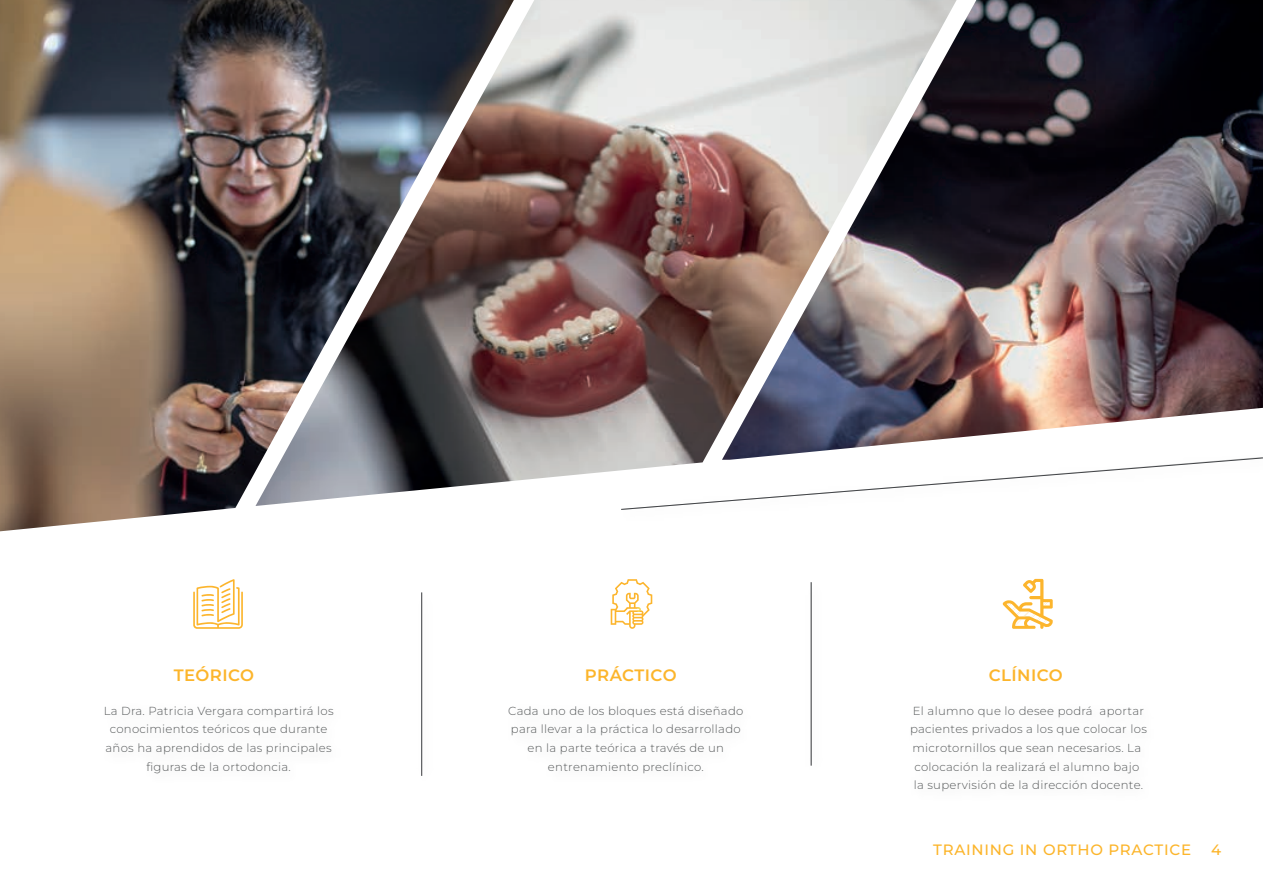
<style>
.page{position:relative;width:1263px;height:893px;background:#fff}
.page>*{position:absolute;margin:0;border:0;box-sizing:border-box;transform-origin:0 0}
.t1{font:600 16.5px "Montserrat";letter-spacing:.025em;color:#fcb52b}
.t2{font:500 15px "Montserrat";letter-spacing:.05em;color:#fcb52b}
.t3{font:300 11.7px/18.6px "Montserrat";letter-spacing:.025em;color:#575a5b;text-align:center}
</style>
<div class="page">
<img style="left:193px;top:578px;width:860px;height:198px">
<hr style="left:421px;top:592px;width:1px;height:184px;background:#424447">
<hr style="left:811px;top:582px;width:1px;height:184px;background:#424447">
<svg style="left:621px;top:460px;width:622px;height:50px"></svg>
<img style="left:0;top:0;width:255px;height:531px">
<img style="left:255px;top:0;width:702px;height:506px">
<img style="left:722px;top:0;width:541px;height:460px">
<h1 class="t1" style="left:174px;top:663px;width:82px">TEÓRICO</h1>
<h1 class="t1" style="left:585px;top:664px;width:93px">PRÁCTICO</h1>
<h1 class="t1" style="left:989px;top:664px;width:75px">CLÍNICO</h1>
<p class="t3" style="left:104px;top:701px;width:231px">La Dra. Patricia Vergara compartirá los conocimientos teóricos que durante años ha aprendidos de las principales figuras de la ortodoncia.</p>
<p class="t3" style="left:508px;top:701px;width:237px">Cada uno de los bloques está diseñado para llevar a la práctica lo desarrollado en la parte teórica a través de un entrenamiento preclínico.</p>
<p class="t3" style="left:910px;top:701px;width:238px">El alumno que lo desee podrá aportar pacientes privados a los que colocar los microtornillos que sean necesarios. La colocación la realizará el alumno bajo la supervisión de la dirección docente.</p>
<p class="t2" style="left:933px;top:839px;width:260px">TRAINING IN ORTHO PRACTICE</p>
<p class="t2" style="left:1211px;top:839px;width:12px">4</p>
</div>
